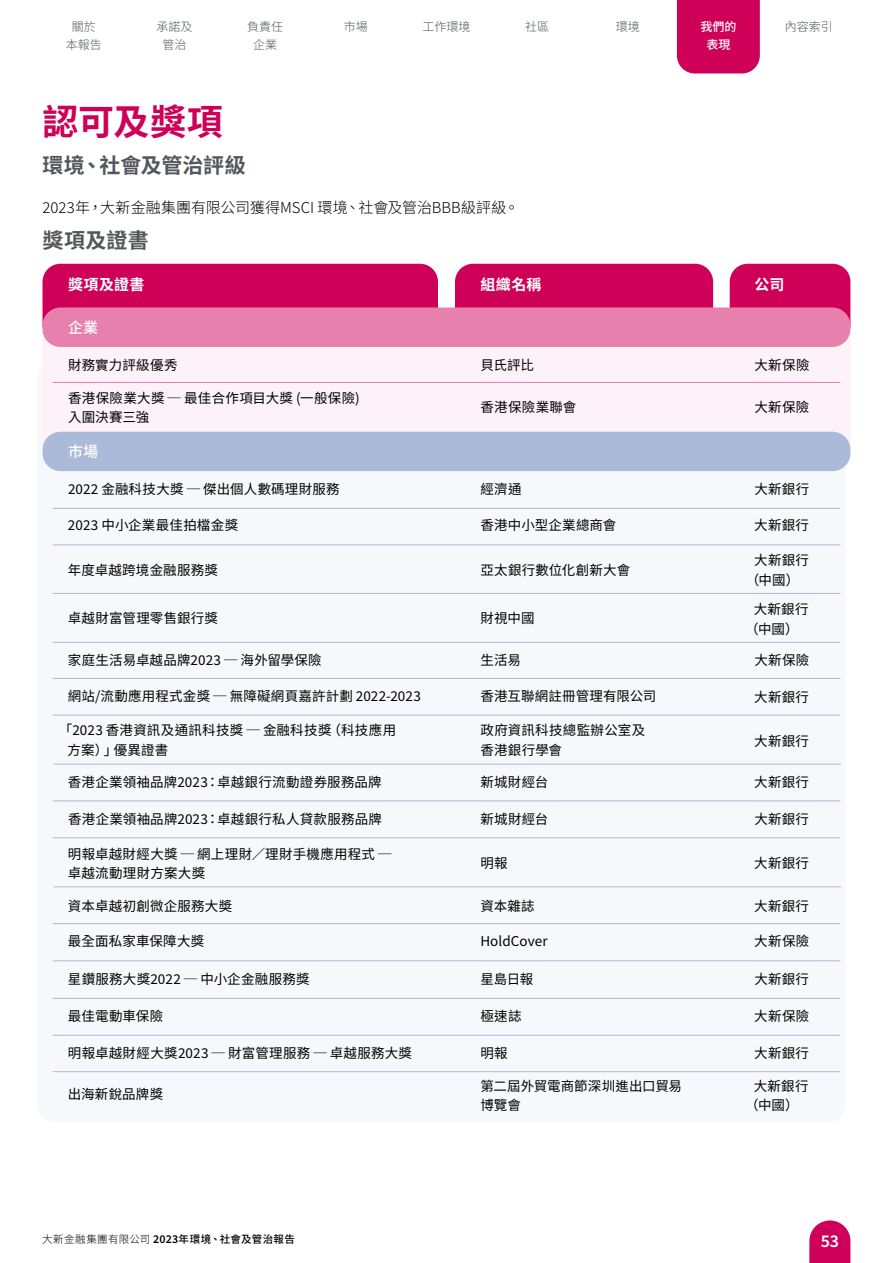
<style>
.page{position:relative;width:893px;height:1263px;background:#fff}
.page>*{position:absolute;margin:0;border:0;box-sizing:border-box;transform-origin:0 0}
.t1{font:700 36px "Noto Sans HK";letter-spacing:.005em;color:#ce0058}
.t2{font:700 21px "Noto Sans HK";letter-spacing:.005em;color:#53575b}
.t3{font:600 18px "Source Sans Pro";color:#fff}
.t4{font:300 15px "Noto Sans HK";color:#000}
.t5{font:700 15px "Noto Sans HK";letter-spacing:.025em;color:#fff}
.t6{font:500 15px "Noto Sans HK";color:#fff}
.t7{font:13.5px/19.5px "Noto Sans HK";letter-spacing:.015em;color:#000}
.t8{font:300 12px/18px "Noto Sans HK";color:#53575b;text-align:center}
.t9{font:500 12px/18px "Noto Sans HK";color:#fff;text-align:center}
.t10{font:500 10.5px "Noto Sans HK";letter-spacing:.035em;color:#000}
.s1{font-weight:300}
.s2{font-family:"Source Sans Pro";font-weight:600;font-size:12px}
</style>
<div class="page">
<svg style="left:809px;top:1220px;width:41px;height:43px;background:#d41e6c"></svg>
<div style="left:677px;top:0;width:83px;height:73px;background:#ce0058"></div>
<div style="left:43px;top:264px;width:395px;height:79px;background:#ce0058;border-radius:18px"></div>
<div style="left:730px;top:264px;width:120px;height:79px;background:#ce0058;border-radius:18px"></div>
<div style="left:455px;top:264px;width:258px;height:79px;background:#ce0058;border-radius:18px"></div>
<div style="left:37px;top:358px;width:808px;height:764px;background:#f7f8fb;border-radius:18px"></div>
<div style="left:43px;top:315px;width:807px;height:145px;background:#fcf2f7;border-radius:18px"></div>
<div style="left:43px;top:432px;width:807px;height:39px;background:#acbad9;border-radius:18px"></div>
<div style="left:43px;top:307px;width:807px;height:40px;background:#e780ac;border-radius:18px"></div>
<hr style="left:53px;top:508px;width:787px;height:1px;background:#acbad9">
<hr style="left:53px;top:382px;width:787px;height:1px;background:#e780ac">
<hr style="left:53px;top:764px;width:788px;height:1px;background:#acbad9">
<hr style="left:53px;top:678px;width:787px;height:1px;background:#acbad9">
<hr style="left:53px;top:998px;width:787px;height:1px;background:#acbad9">
<hr style="left:53px;top:593px;width:787px;height:1px;background:#acbad9">
<hr style="left:53px;top:923px;width:787px;height:1px;background:#acbad9">
<hr style="left:53px;top:800px;width:787px;height:1px;background:#acbad9">
<hr style="left:53px;top:1071px;width:787px;height:1px;background:#acbad9">
<hr style="left:53px;top:544px;width:787px;height:1px;background:#acbad9">
<hr style="left:53px;top:837px;width:787px;height:1px;background:#acbad9">
<hr style="left:53px;top:715px;width:787px;height:1px;background:#acbad9">
<hr style="left:53px;top:1035px;width:787px;height:1px;background:#acbad9">
<hr style="left:53px;top:642px;width:787px;height:1px;background:#acbad9">
<hr style="left:53px;top:960px;width:787px;height:1px;background:#acbad9">
<hr style="left:53px;top:886px;width:788px;height:1px;background:#acbad9">
<p class="t8" style="left:247px;top:18px;width:37px">負責任</p>
<p class="t8" style="left:344px;top:18px;width:25px">市場</p>
<p class="t8" style="left:422px;top:18px;width:49px">工作環境</p>
<p class="t8" style="left:525px;top:18px;width:25px">社區</p>
<p class="t8" style="left:253px;top:36px;width:25px">企業</p>
<p class="t8" style="left:66px;top:18px;width:37px">關於本報告</p>
<p class="t8" style="left:785px;top:18px;width:49px">內容索引</p>
<p class="t8" style="left:616px;top:18px;width:25px">環境</p>
<p class="t9" style="left:700px;top:18px;width:37px">我們的表現</p>
<p class="t8" style="left:157px;top:18px;width:37px">承諾及管治</p>
<h1 class="t1" style="left:43px;top:102px;width:182px">認可及獎項</h1>
<h2 class="t2" style="left:43px;top:154px;width:205px">環境、社會及管治評級</h2>
<p class="t4" style="left:43px;top:199px;width:478px">2023年，大新金融集團有限公司獲得MSCI 環境、社會及管治BBB級評級。</p>
<h2 class="t2" style="left:43px;top:228px;width:108px">獎項及證書</h2>
<p class="t5" style="left:68px;top:276px;width:78px">獎項及證書</p>
<p class="t5" style="left:480px;top:276px;width:62px">組織名稱</p>
<p class="t5" style="left:754px;top:276px;width:31px">公司</p>
<p class="t6" style="left:68px;top:319px;width:32px">企業</p>
<p class="t7" style="left:68px;top:355px;width:111px">財務實力評級優秀</p>
<p class="t7" style="left:480px;top:355px;width:55px">貝氏評比</p>
<p class="t7" style="left:754px;top:355px;width:57px">大新保險</p>
<p class="t7" style="left:68px;top:388px;width:293px">香港保險業大獎 ─ 最佳合作項目大獎 (一般保險)入圍決賽三強</p>
<p class="t7" style="left:480px;top:397px;width:97px">香港保險業聯會</p>
<p class="t7" style="left:754px;top:397px;width:57px">大新保險</p>
<p class="t6" style="left:68px;top:443px;width:32px">市場</p>
<p class="t7" style="left:68px;top:480px;width:273px">2022 金融科技大獎 ─ 傑出個人數碼理財服務</p>
<p class="t7" style="left:480px;top:480px;width:43px">經濟通</p>
<p class="t7" style="left:754px;top:480px;width:56px">大新銀行</p>
<p class="t7" style="left:68px;top:516px;width:172px">2023 中小企業最佳拍檔金獎</p>
<p class="t7" style="left:480px;top:516px;width:137px">香港中小型企業總商會</p>
<p class="t7" style="left:754px;top:516px;width:56px">大新銀行</p>
<p class="t7" style="left:68px;top:560px;width:152px">年度卓越跨境金融服務獎</p>
<p class="t7" style="left:480px;top:560px;width:151px">亞太銀行數位化創新大會</p>
<p class="t7" style="left:746px;top:551px;width:65px;text-indent:9px">大新銀行（中國）</p>
<p class="t7" style="left:68px;top:609px;width:152px">卓越財富管理零售銀行獎</p>
<p class="t7" style="left:745px;top:600px;width:65px;text-indent:9px">大新銀行（中國）</p>
<p class="t7" style="left:480px;top:609px;width:56px">財視中國</p>
<p class="t7" style="left:68px;top:651px;width:255px">家庭生活易卓越品牌2023 ─ 海外留學保險</p>
<p class="t7" style="left:480px;top:651px;width:42px">生活易</p>
<p class="t7" style="left:754px;top:651px;width:57px">大新保險</p>
<p class="t7" style="left:68px;top:686px;width:354px">網站/流動應用程式金獎 ─ 無障礙網頁嘉許計劃 2022-2023</p>
<p class="t7" style="left:480px;top:686px;width:178px">香港互聯網註冊管理有限公司</p>
<p class="t7" style="left:754px;top:687px;width:56px">大新銀行</p>
<p class="t7" style="left:67px;top:721px;width:330px;text-indent:-9px">「2023 香港資訊及通訊科技獎 ─ 金融科技獎（科技應用方案）」優異證書</p>
<p class="t7" style="left:754px;top:731px;width:56px">大新銀行</p>
<p class="t7" style="left:480px;top:721px;width:166px">政府資訊科技總監辦公室及香港銀行學會</p>
<p class="t7" style="left:68px;top:773px;width:315px">香港企業領袖品牌2023：卓越銀行流動證券服務品牌</p>
<p class="t7" style="left:480px;top:773px;width:69px">新城財經台</p>
<p class="t7" style="left:754px;top:773px;width:56px">大新銀行</p>
<p class="t7" style="left:68px;top:810px;width:315px">香港企業領袖品牌2023：卓越銀行私人貸款服務品牌</p>
<p class="t7" style="left:480px;top:810px;width:69px">新城財經台</p>
<p class="t7" style="left:754px;top:810px;width:56px">大新銀行</p>
<p class="t7" style="left:68px;top:844px;width:325px">明報卓越財經大獎 ─ 網上理財／理財手機應用程式 ─卓越流動理財方案大獎</p>
<p class="t7" style="left:480px;top:854px;width:29px">明報</p>
<p class="t7" style="left:754px;top:854px;width:56px">大新銀行</p>
<p class="t7" style="left:68px;top:896px;width:166px">資本卓越初創微企服務大奬</p>
<p class="t7" style="left:480px;top:896px;width:56px">資本雜誌</p>
<p class="t7" style="left:754px;top:896px;width:56px">大新銀行</p>
<p class="t7" style="left:68px;top:932px;width:138px">最全面私家車保障大獎</p>
<p class="t7" style="left:480px;top:932px;width:69px">HoldCover</p>
<p class="t7" style="left:754px;top:932px;width:57px">大新保險</p>
<p class="t7" style="left:68px;top:969px;width:243px">星鑽服務大獎2022 ─ 中小企金融服務獎</p>
<p class="t7" style="left:480px;top:969px;width:54px">星島日報</p>
<p class="t7" style="left:754px;top:969px;width:56px">大新銀行</p>
<p class="t7" style="left:68px;top:1007px;width:97px">最佳電動車保險</p>
<p class="t7" style="left:480px;top:1007px;width:43px">極速誌</p>
<p class="t7" style="left:754px;top:1007px;width:57px">大新保險</p>
<p class="t7" style="left:68px;top:1043px;width:346px">明報卓越財經大獎2023 ─ 財富管理服務 ─ 卓越服務大獎</p>
<p class="t7" style="left:480px;top:1043px;width:29px">明報</p>
<p class="t7" style="left:754px;top:1043px;width:56px">大新銀行</p>
<p class="t7" style="left:68px;top:1085px;width:97px">出海新銳品牌獎</p>
<p class="t7" style="left:745px;top:1076px;width:65px;text-indent:9px">大新銀行（中國）</p>
<p class="t7" style="left:480px;top:1076px;width:203px">第二屆外貿電商節深圳進出口貿易博覽會</p>
<p class="t10" style="left:42px;top:1233px;width:254px"><span class="s1">大新金融集團有限公司</span> <span class="s2">2023</span>年環境、社會及管治報告</p>
<h3 class="t3" style="left:821px;top:1229px;width:20px">53</h3>
</div>
